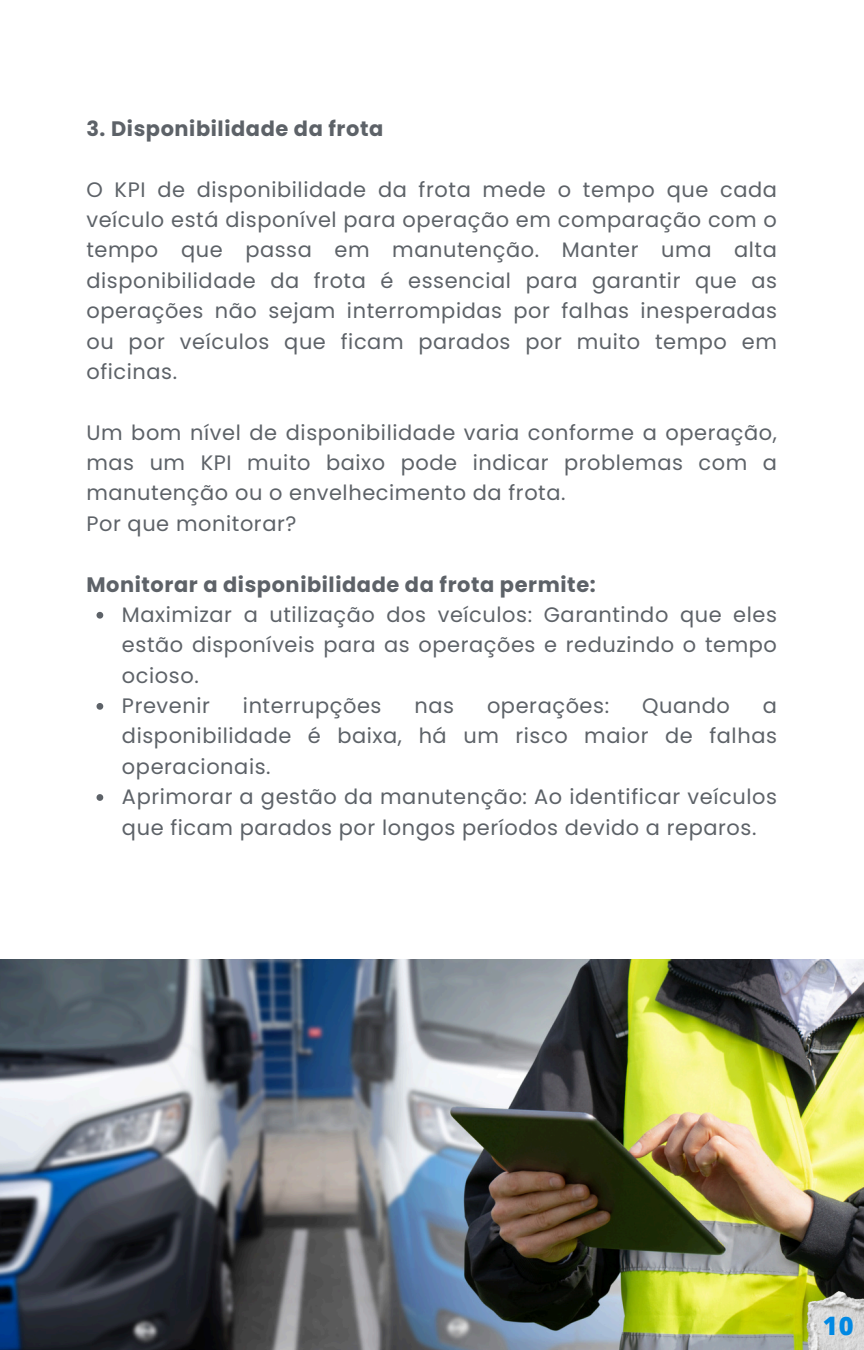
<style>
.page{position:relative;width:864px;height:1350px;background:#fff}
.page>*{position:absolute;margin:0;border:0;box-sizing:border-box;transform-origin:0 0}
.t1{font:800 25.43px "Open Sans";color:#0088e3}
.t2{font:20.93px/30.4px "Poppins";letter-spacing:.03em;color:#5d6268;text-align:justify}
.t3{font:700 20.93px "Poppins";letter-spacing:.03em;color:#5d6268}
</style>
<div class="page">
<svg style="left:97px;top:612px;width:6px;height:7px"></svg>
<svg style="left:97px;top:703px;width:6px;height:7px"></svg>
<svg style="left:97px;top:794px;width:6px;height:7px"></svg>
<img style="left:0;top:959px;width:864px;height:391px">
<img style="left:804px;top:1292px;width:60px;height:58px">
<h1 class="t3" style="left:86px;top:114px;width:298px">3. Disponibilidade da frota</h1>
<p class="t2" style="left:86px;top:174px;width:692px">O KPI de disponibilidade da frota mede o tempo que cada veículo está disponível para operação em comparação com o tempo que passa em manutenção. Manter uma alta disponibilidade da frota é essencial para garantir que as operações não sejam interrompidas por falhas inesperadas ou por veículos que ficam parados por muito tempo em oficinas.</p>
<p class="t2" style="left:86px;top:417px;width:692px">Um bom nível de disponibilidade varia conforme a operação, mas um KPI muito baixo pode indicar problemas com a manutenção ou o envelhecimento da frota.</p>
<p class="t2" style="left:86px;top:508px;width:212px">Por que monitorar?</p>
<h1 class="t3" style="left:86px;top:570px;width:511px">Monitorar a disponibilidade da frota permite:</h1>
<p class="t2" style="left:122px;top:599px;width:656px">Maximizar a utilização dos veículos: Garantindo que eles estão disponíveis para as operações e reduzindo o tempo ocioso.</p>
<p class="t2" style="left:122px;top:691px;width:90px">Prevenir</p>
<p class="t2" style="left:243px;top:691px;width:140px">interrupções</p>
<p class="t2" style="left:414px;top:691px;width:41px">nas</p>
<p class="t2" style="left:487px;top:691px;width:124px">operações:</p>
<p class="t2" style="left:642px;top:691px;width:89px">Quando</p>
<p class="t2" style="left:122px;top:691px;width:657px;text-indent:641px">a disponibilidade é baixa, há um risco maior de falhas operacionais.</p>
<p class="t2" style="left:122px;top:782px;width:657px">Aprimorar a gestão da manutenção: Ao identificar veículos que ficam parados por longos períodos devido a reparos.</p>
<p class="t1" style="left:823px;top:1308px;width:33px">10</p>
</div>
